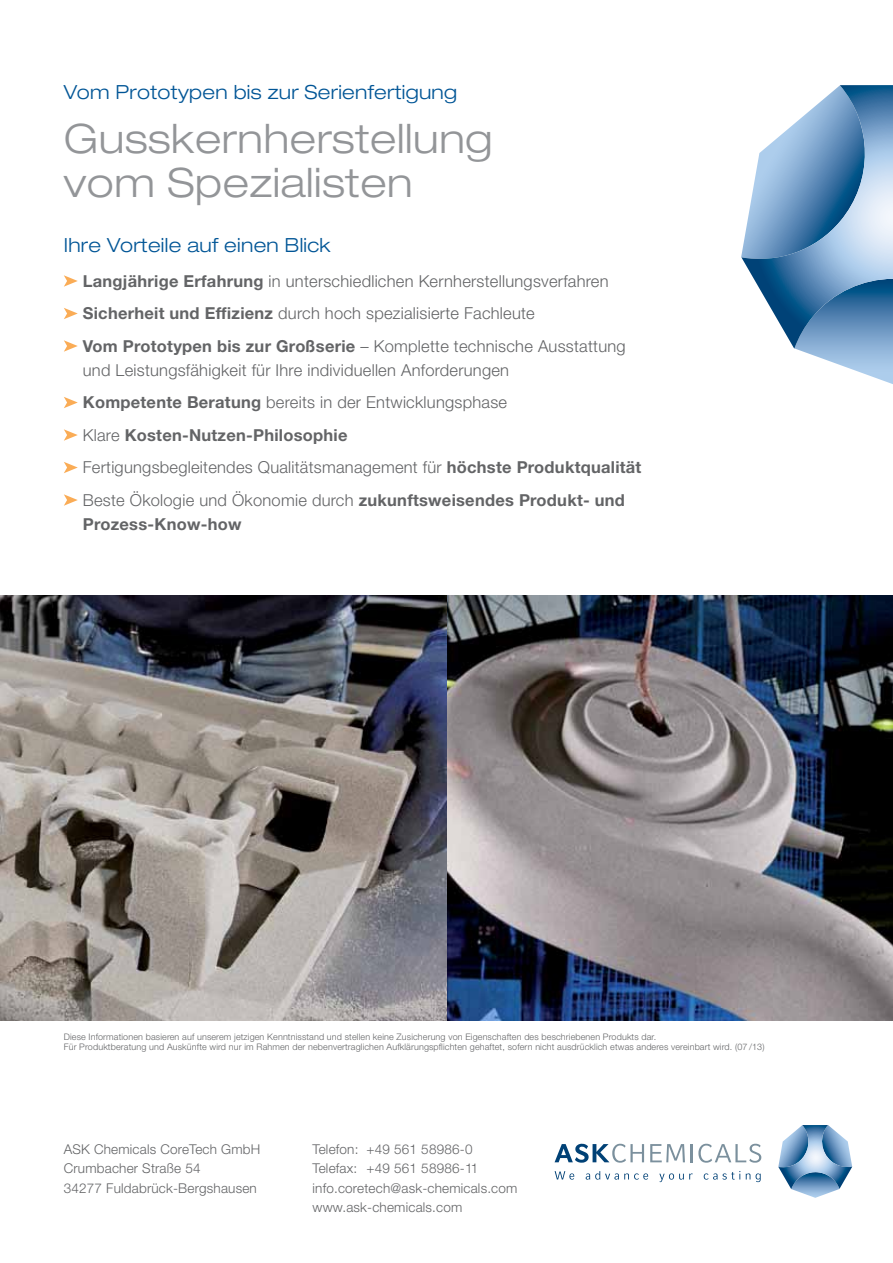
<style>
.page{position:relative;width:893px;height:1263px;background:#fff}
.page>*{position:absolute;margin:0;border:0;box-sizing:border-box;transform-origin:0 0}
.t1{font:300 expanded 40.5px/43.5px "Helvetica Neue LT Pro";letter-spacing:.015em;color:#939598}
.t2{font:300 expanded 19.5px "Helvetica Neue LT Pro";letter-spacing:.015em;color:#005596}
.t3{font:300 16.5px/32.5px "Helvetica Neue LT Pro";letter-spacing:.015em;color:#636466}
.t4{font:700 16.5px "Helvetica Neue LT Pro";letter-spacing:.015em;color:#636466}
.t5{font:300 13.5px/19.5px "Helvetica Neue LT Pro";letter-spacing:.015em;color:#636466}
.t6{font:300 9px/10.5px "Helvetica Neue LT Pro";letter-spacing:.015em;color:#636466}
.s1{font-weight:700}
</style>
<div class="page">
<img style="left:446px;top:595px;width:447px;height:425px">
<svg style="left:0;top:595px;width:446px;height:425px;background:#7e7a79"></svg>
<svg style="left:741px;top:85px;width:152px;height:299px"></svg>
<svg style="left:778px;top:1125px;width:74px;height:64px"></svg>
<svg style="left:650px;top:1144px;width:35px;height:18px"></svg>
<svg style="left:691px;top:1144px;width:70px;height:19px"></svg>
<svg style="left:555px;top:1143px;width:89px;height:20px"></svg>
<svg style="left:555px;top:1171px;width:19px;height:8px"></svg>
<svg style="left:586px;top:1171px;width:62px;height:8px"></svg>
<svg style="left:659px;top:1173px;width:34px;height:9px"></svg>
<svg style="left:704px;top:1171px;width:36px;height:8px"></svg>
<svg style="left:746px;top:1173px;width:4px;height:6px"></svg>
<svg style="left:756px;top:1173px;width:5px;height:9px"></svg>
<svg style="left:64px;top:275px;width:14px;height:12px"></svg>
<svg style="left:64px;top:308px;width:14px;height:11px"></svg>
<svg style="left:64px;top:340px;width:14px;height:12px"></svg>
<svg style="left:64px;top:397px;width:14px;height:11px"></svg>
<svg style="left:64px;top:429px;width:14px;height:12px"></svg>
<svg style="left:64px;top:462px;width:14px;height:11px"></svg>
<svg style="left:64px;top:494px;width:14px;height:12px"></svg>
<p class="t2" style="left:64px;top:80px;width:395px">Vom Prototypen bis zur Serienfertigung</p>
<h1 class="t1" style="left:64px;top:116px;width:430px">Gusskernherstellung vom Spezialisten</h1>
<p class="t2" style="left:64px;top:233px;width:269px">Ihre Vorteile auf einen Blick</p>
<p class="t3" style="left:83px;top:264px;width:544px"><span class="s1">Langjährige Erfahrung</span> in unterschiedlichen Kernherstellungsverfahren<br><span class="s1">Sicherheit und Effizienz</span> durch hoch spezialisierte Fachleute<br><span class="s1">Vom Prototypen bis zur Großserie</span> – Komplette technische Ausstattung</p>
<p class="t3" style="left:83px;top:353px;width:560px">und Leistungsfähigkeit für Ihre individuellen Anforderungen<br><span class="s1">Kompetente Beratung</span> bereits in der Entwicklungsphase<br>Klare <span class="s1">Kosten-Nutzen-Philosophie<br></span>Fertigungsbegleitendes Qualitätsmanagement für <span class="s1">höchste Produktqualität </span>Beste Ökologie und Ökonomie durch <span class="s1">zukunftsweisendes Produkt- und</span></p>
<p class="t4" style="left:83px;top:513px;width:160px">Prozess-Know-how</p>
<p class="t6" style="left:64px;top:1031px;width:702px">Diese Informationen basieren auf unserem jetzigen Kenntnisstand und stellen keine Zusicherung von Eigenschaften des beschriebenen Produkts dar.<br>Für Produktberatung und Auskünfte wird nur im Rahmen der nebenvertraglichen Aufklärungspflichten gehaftet, sofern nicht ausdrücklich etwas anderes vereinbart wird. (07 /13)</p>
<p class="t5" style="left:64px;top:1139px;width:198px">ASK Chemicals CoreTech GmbH<br>Crumbacher Straße 54<br>34277 Fuldabrück-Bergshausen</p>
<p class="t5" style="left:313px;top:1139px;width:206px">Telefon: +49 561 58986-0<br>Telefax: +49 561 58986-11 info.coretech@ask-chemicals.com www.ask-chemicals.com</p>
</div>
